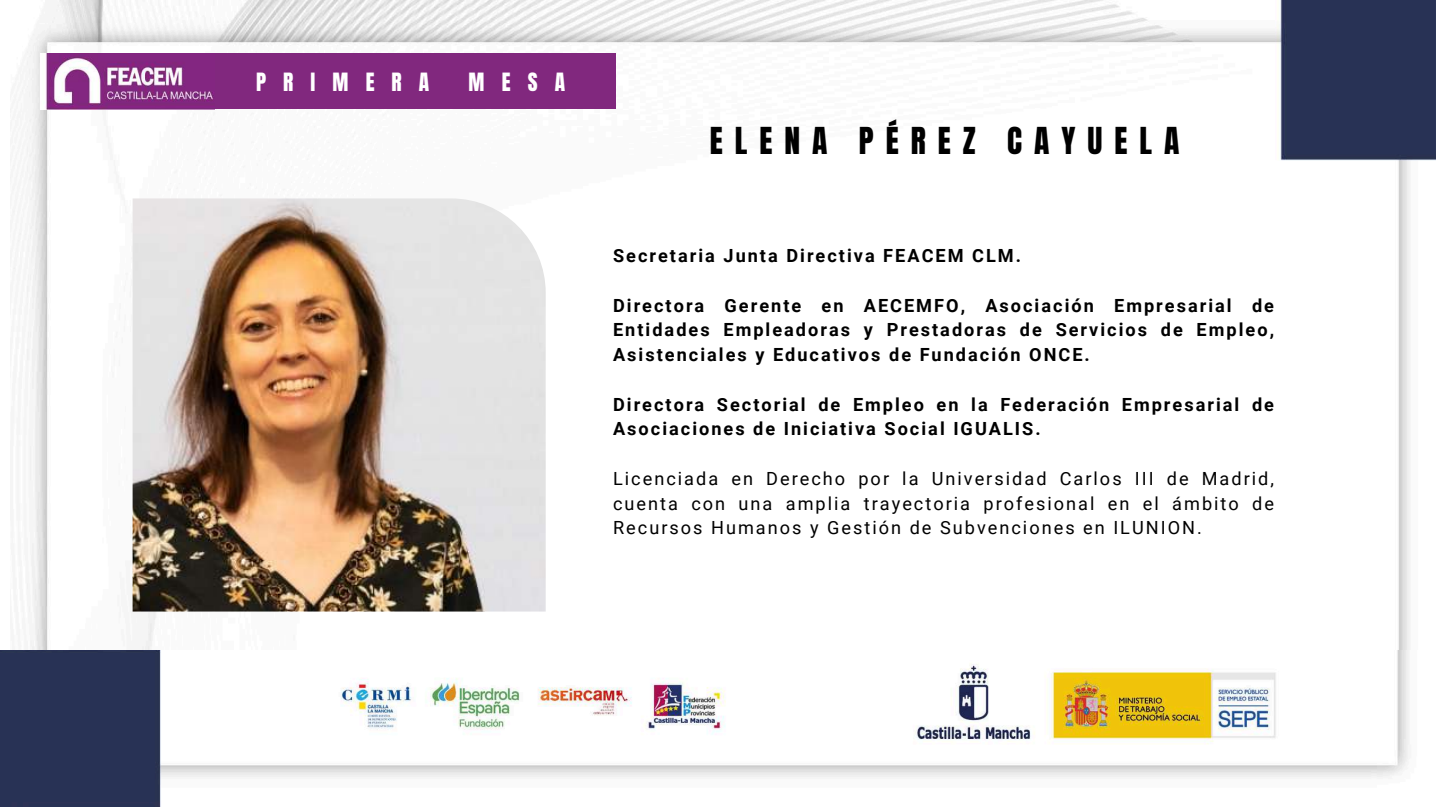
<style>
.page{position:relative;width:1440px;height:810px;background:#fff}
.page>*{position:absolute;margin:0;border:0;box-sizing:border-box;transform-origin:0 0}
.t1{font:31.6px "Anton";letter-spacing:.38em;color:#000}
.t2{font:21.4px "Anton";letter-spacing:.8em;color:#fff}
.t3{font:700 18.1px/24.8px "Roboto";letter-spacing:.11em;color:#000;text-align:justify}
.t4{font:18.1px/24.8px "Roboto";letter-spacing:.11em;color:#000;text-align:justify}
</style>
<div class="page">
<img style="left:10px;top:0;width:1426px;height:650px">
<img style="left:0;top:650px;width:1409px;height:156px">
<img style="left:133px;top:198px;width:413px;height:414px">
<div style="left:150px;top:53px;width:466px;height:56px;background:#81287e"></div>
<img style="left:41px;top:53px;width:173px;height:56px">
<img style="left:322px;top:660px;width:962px;height:95px">
<p class="t2" style="left:256px;top:67px;width:175px">PRIMERA</p>
<p class="t2" style="left:469px;top:67px;width:98px">MESA</p>
<h1 class="t1" style="left:710px;top:118px;width:471px">ELENA PÉREZ CAYUELA</h1>
<p class="t3" style="left:613px;top:244px;width:409px">Secretaria Junta Directiva FEACEM CLM.</p>
<p class="t3" style="left:613px;top:293px;width:663px">Directora Gerente en AECEMFO, Asociación Empresarial de Entidades Empleadoras y Prestadoras de Servicios de Empleo, Asistenciales y Educativos de Fundación ONCE.</p>
<p class="t3" style="left:613px;top:392px;width:663px">Directora Sectorial de Empleo en la Federación Empresarial de<br>Asociaciones de Iniciativa Social IGUALIS.</p>
<p class="t4" style="left:613px;top:466px;width:663px">Licenciada en Derecho por la Universidad Carlos III de Madrid, cuenta con una amplia trayectoria profesional en el ámbito de Recursos Humanos y Gestión de Subvenciones en ILUNION.</p>
</div>
